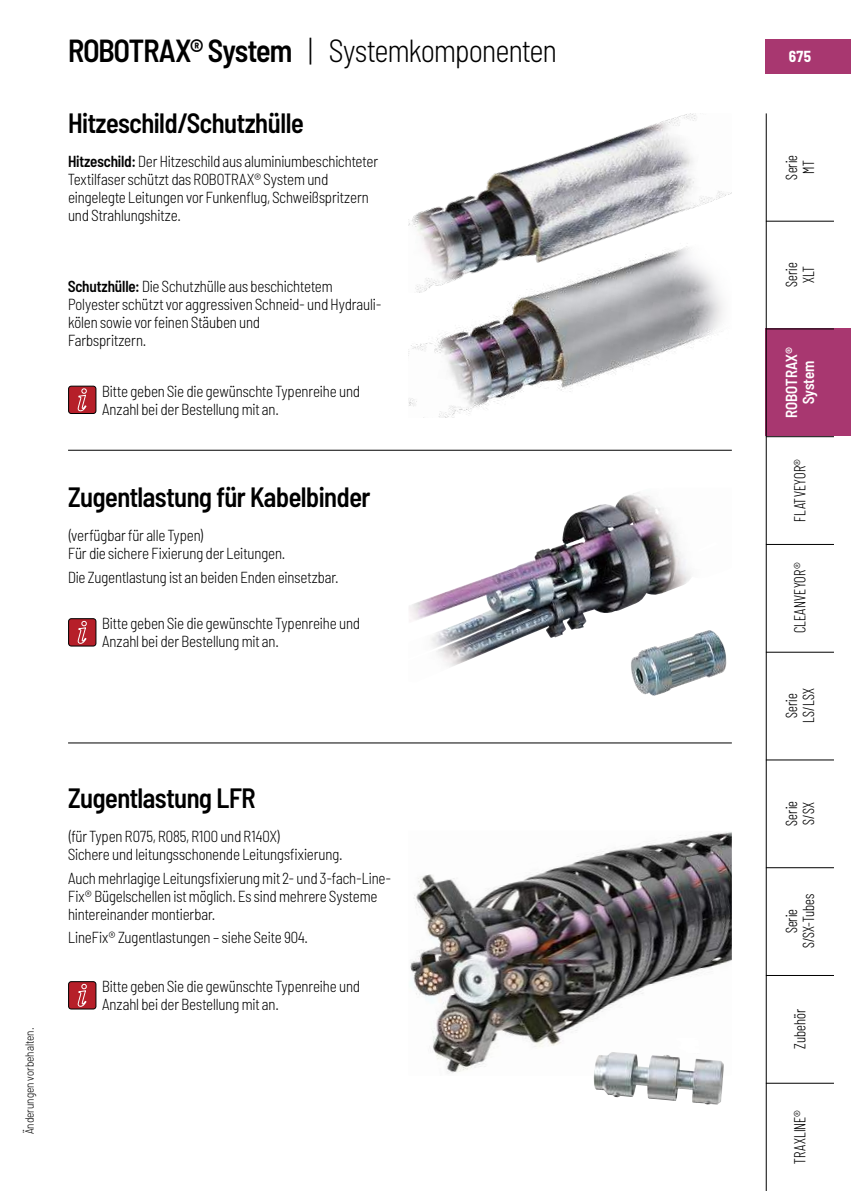
<style>
.page{position:relative;width:851px;height:1191px;background:#fff}
.page>*{position:absolute;margin:0;border:0;box-sizing:border-box;transform-origin:0 0}
.t1{font:300 semi-condensed 32px "Barlow";letter-spacing:-.025em;color:#000;scale:.95 1}
.t2{font:600 semi-condensed 28px "Barlow";letter-spacing:-.02em;color:#000;scale:.95 1}
.t3{font:300 semi-condensed 16px/18px "Barlow";letter-spacing:-.01em;color:#000;scale:.95 1}
.t4{font:300 16px/17px "Barlow Condensed";letter-spacing:.015em;color:#000;text-align:center;scale:.95 1}
.t5{font:600 semi-condensed 16px/17px "Barlow";letter-spacing:-.005em;color:#fff;text-align:center;scale:.95 1}
.t6{font:700 semi-condensed 16px "Barlow";color:#fff;scale:.95 1}
.t7{font:300 semi-condensed 12px "Barlow";color:#000;scale:.95 1}
.s1{font-weight:600}
</style>
<div class="page">
<div style="left:765px;top:328px;width:85px;height:108px;background:#a83770"></div>
<img style="left:410px;top:832px;width:321px;height:241px">
<img style="left:409px;top:492px;width:282px;height:175px">
<hr style="left:68px;top:450px;width:663px;height:1px;background:#000">
<hr style="left:68px;top:742px;width:663px;height:1px;background:#000">
<img style="left:626px;top:622px;width:101px;height:74px">
<img style="left:593px;top:1037px;width:131px;height:68px">
<img style="left:408px;top:113px;width:323px;height:125px">
<img style="left:408px;top:238px;width:316px;height:179px">
<div style="left:69px;top:386px;width:27px;height:27px;background:#b61f29;border-radius:3px"></div>
<svg style="left:77px;top:388px;width:10px;height:23px"></svg>
<div style="left:68px;top:386px;width:28px;height:28px;border:1px solid #000;border-radius:3px"></div>
<div style="left:69px;top:618px;width:27px;height:28px;background:#b61f29;border-radius:3px"></div>
<svg style="left:77px;top:620px;width:10px;height:24px"></svg>
<div style="left:68px;top:618px;width:28px;height:28px;border:1px solid #000;border-radius:3px"></div>
<div style="left:69px;top:981px;width:27px;height:28px;background:#b61f29;border-radius:3px"></div>
<svg style="left:77px;top:983px;width:10px;height:24px"></svg>
<div style="left:68px;top:981px;width:28px;height:28px;border:1px solid #000;border-radius:3px"></div>
<div style="left:765px;top:40px;width:85px;height:34px;background:#a83770"></div>
<hr style="left:765px;top:328px;width:68px;height:1px;background:#000">
<hr style="left:765px;top:436px;width:68px;height:1px;background:#000">
<hr style="left:765px;top:544px;width:68px;height:1px;background:#000">
<hr style="left:765px;top:652px;width:68px;height:1px;background:#000">
<hr style="left:765px;top:759px;width:68px;height:1px;background:#000">
<hr style="left:765px;top:867px;width:68px;height:1px;background:#000">
<hr style="left:765px;top:975px;width:68px;height:1px;background:#000">
<hr style="left:765px;top:1082px;width:68px;height:1px;background:#000">
<hr style="left:765px;top:221px;width:68px;height:1px;background:#000">
<hr style="left:765px;top:113px;width:1px;height:1078px;background:#000">
<h1 class="t1" style="left:68px;top:28px;width:516px"><span class="s1">ROBOTRAX® System</span> | Systemkomponenten</h1>
<h2 class="t2" style="left:68px;top:103px;width:249px">Hitzeschild/Schutzhülle</h2>
<p class="t3" style="left:68px;top:151px;width:328px"><span class="s1">Hitzeschild:</span> Der Hitzeschild aus aluminiumbeschichteter Textilfaser schützt das ROBOTRAX® System und eingelegte Leitungen vor Funkenflug, Schweißspritzern und Strahlungshitze.</p>
<p class="t3" style="left:68px;top:276px;width:331px"><span class="s1">Schutzhülle:</span> Die Schutzhülle aus beschichtetem Polyester schützt vor aggressiven Schneid- und Hydrauli&shy;kölen sowie vor feinen Stäuben und<br>Farbspritzern.</p>
<p class="t3" style="left:102px;top:381px;width:273px">Bitte geben Sie die gewünschte Typenreihe und<br>Anzahl bei der Bestellung mit an.</p>
<h2 class="t2" style="left:68px;top:477px;width:320px">Zugentlastung für Kabelbinder</h2>
<p class="t3" style="left:68px;top:525px;width:230px">(verfügbar für alle Typen)<br>Für die sichere Fixierung der Leitungen.</p>
<p class="t3" style="left:68px;top:567px;width:286px">Die Zugentlastung ist an beiden Enden einsetzbar.</p>
<p class="t3" style="left:102px;top:613px;width:273px">Bitte geben Sie die gewünschte Typenreihe und<br>Anzahl bei der Bestellung mit an.</p>
<p class="t7" style="left:21px;top:1134px;width:114px;rotate:-90deg">Änderungen vorbehalten.</p>
<h2 class="t2" style="left:68px;top:777px;width:199px">Zugentlastung LFR</h2>
<p class="t3" style="left:68px;top:826px;width:290px">(für Typen R075, R085, R100 und R140X)<br>Sichere und leitungsschonende Leitungsfixierung.</p>
<p class="t3" style="left:68px;top:867px;width:342px">Auch mehrlagige Leitungsfixierung mit 2- und 3-fach-Line-<br>Fix® Bügelschellen ist möglich. Es sind mehrere Systeme hintereinander montierbar.</p>
<p class="t3" style="left:68px;top:927px;width:254px">LineFix® Zugentlastungen – siehe Seite 904.</p>
<p class="t3" style="left:102px;top:976px;width:273px">Bitte geben Sie die gewünschte Typenreihe und<br>Anzahl bei der Bestellung mit an.</p>
<p class="t6" style="left:788px;top:45px;width:25px">675</p>
<p class="t4" style="left:781px;top:179px;width:27px;rotate:-90deg">Serie<br>MT</p>
<p class="t4" style="left:781px;top:287px;width:27px;text-align:left;rotate:-90deg">Serie<br>XLT</p>
<p class="t5" style="left:781px;top:417px;width:75px;rotate:-90deg">ROBOTRAX®<br>System</p>
<p class="t4" style="left:790px;top:521px;width:68px;rotate:-90deg">FLATVEYOR®</p>
<p class="t4" style="left:790px;top:633px;width:76px;rotate:-90deg">CLEANVEYOR®</p>
<p class="t4" style="left:781px;top:723px;width:38px;rotate:-90deg">Serie<br>LS/LSX</p>
<p class="t4" style="left:781px;top:825px;width:27px;text-align:left;rotate:-90deg">Serie<br>S/SX</p>
<p class="t4" style="left:781px;top:948px;width:59px;rotate:-90deg">Serie<br>S/SX-Tubes</p>
<p class="t4" style="left:790px;top:1048px;width:43px;rotate:-90deg">Zubehör</p>
<p class="t4" style="left:790px;top:1163px;width:58px;rotate:-90deg">TRAXLINE®</p>
</div>
